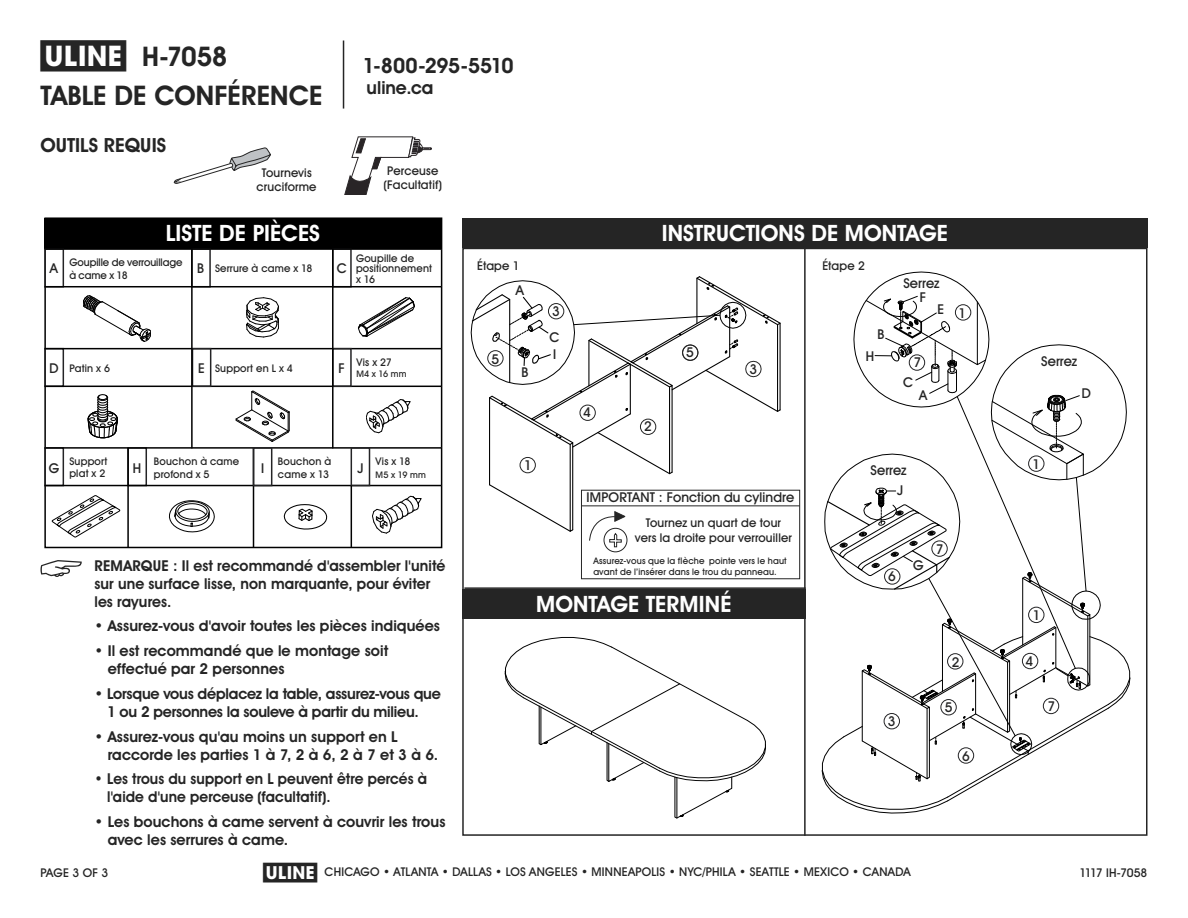
<style>
.page{position:relative;width:1188px;height:918px;background:#fff}
.page>*{position:absolute;margin:0;border:0;box-sizing:border-box;transform-origin:0 0}
.t1{font:700 27px/38.7px "Uline Two Knine";letter-spacing:.005em;color:#252525}
.t2{font:700 22.5px "Uline Two Knine";color:#fff}
.t3{font:700 21px "Uline Two Knine";letter-spacing:-.02em;color:#252525}
.t4{font:700 19.5px "Uline Two Knine";letter-spacing:.005em;color:#252525}
.t5{font:700 18px "Uline Two Knine";color:#252525}
.t6{font:700 15px/18px "Uline Two Knine";letter-spacing:.005em;color:#252525}
.t7{font:700 15px/18px "Uline Two Knine";letter-spacing:-.015em;color:#252525}
.t8{font:700 15px/18px "Uline Two Knine";letter-spacing:.005em;color:#252525;scale:.95 1}
.t9{font:13.5px "Uline Two Knine";letter-spacing:.01em;color:#252525}
.t10{font:12px/14.4px "Uline Two Knine";letter-spacing:.015em;color:#252525;text-align:center}
.t11{font:12px "Uline Two Knine";letter-spacing:-.02em;color:#252525}
.t12{font:10.5px/12.6px "Uline Two Knine";letter-spacing:.015em;color:#252525}
.t13{font:10.5px/12.6px "Uline Two Knine";letter-spacing:-.005em;color:#252525}
.t14{font:9px/10.8px "Uline Two Knine";letter-spacing:.02em;color:#252525}
.s1{font-size:28.5px}
.s2{font-size:18px}
</style>
<div class="page">
<hr style="left:343px;top:40px;width:1px;height:69px;background:#252525">
<svg style="left:504px;top:637px;width:262px;height:181px"></svg>
<svg style="left:345px;top:137px;width:87px;height:58px"></svg>
<hr style="left:804px;top:248px;width:2px;height:588px;background:#252525">
<hr style="left:464px;top:587px;width:342px;height:2px;background:#252525">
<div style="left:462px;top:218px;width:686px;height:30px;background:#252525"></div>
<div style="left:462px;top:589px;width:344px;height:30px;background:#252525"></div>
<svg style="left:821px;top:271px;width:310px;height:543px"></svg>
<svg style="left:174px;top:147px;width:97px;height:37px"></svg>
<div style="left:44px;top:218px;width:398px;height:31px;background:#000"></div>
<svg style="left:83px;top:295px;width:68px;height:47px"></svg>
<svg style="left:246px;top:297px;width:33px;height:41px"></svg>
<svg style="left:358px;top:297px;width:57px;height:40px"></svg>
<svg style="left:235px;top:390px;width:55px;height:52px"></svg>
<svg style="left:366px;top:399px;width:44px;height:35px"></svg>
<svg style="left:373px;top:496px;width:48px;height:38px"></svg>
<div style="left:44px;top:218px;width:398px;height:330px;border:2px solid #000"></div>
<div style="left:332px;top:248px;width:20px;height:39px;border:2px solid #242426"></div>
<div style="left:44px;top:348px;width:20px;height:39px;border:2px solid #242426"></div>
<hr style="left:44px;top:348px;width:398px;height:1px;background:#000">
<hr style="left:44px;top:386px;width:398px;height:1px;background:#000">
<div style="left:192px;top:348px;width:19px;height:39px;border:2px solid #242426"></div>
<div style="left:332px;top:348px;width:20px;height:39px;border:2px solid #242426"></div>
<div style="left:44px;top:447px;width:20px;height:39px;border:2px solid #242426"></div>
<div style="left:127px;top:447px;width:20px;height:39px;border:2px solid #242426"></div>
<hr style="left:44px;top:447px;width:398px;height:2px;background:#000">
<hr style="left:44px;top:485px;width:398px;height:1px;background:#000">
<div style="left:44px;top:248px;width:20px;height:39px;border:2px solid #242426"></div>
<div style="left:191px;top:248px;width:20px;height:39px;border:2px solid #242426"></div>
<hr style="left:44px;top:248px;width:398px;height:2px;background:#000">
<hr style="left:44px;top:286px;width:398px;height:1px;background:#000">
<hr style="left:191px;top:249px;width:2px;height:199px;background:#000">
<hr style="left:332px;top:249px;width:2px;height:199px;background:#000">
<hr style="left:127px;top:448px;width:2px;height:100px;background:#000">
<hr style="left:253px;top:448px;width:1px;height:100px;background:#000">
<div style="left:253px;top:447px;width:19px;height:39px;border:2px solid #242426"></div>
<div style="left:351px;top:447px;width:19px;height:39px;border:2px solid #242426"></div>
<hr style="left:351px;top:486px;width:1px;height:61px;background:#000">
<svg style="left:87px;top:394px;width:31px;height:45px"></svg>
<svg style="left:283px;top:504px;width:45px;height:26px"></svg>
<svg style="left:169px;top:500px;width:46px;height:33px"></svg>
<svg style="left:52px;top:495px;width:68px;height:43px"></svg>
<div style="left:581px;top:490px;width:219px;height:89px;border:1px solid #252525"></div>
<hr style="left:582px;top:505px;width:218px;height:1px;background:#252525">
<svg style="left:40px;top:560px;width:42px;height:17px"></svg>
<div style="left:604px;top:528px;width:23px;height:24px;border:1px solid #252525;border-radius:50%"></div>
<svg style="left:470px;top:276px;width:312px;height:272px"></svg>
<h1 class="t1" style="left:40px;top:37px;width:284px"><span class="s1">π</span> H-7058<br>TABLE DE CONFÉRENCE</h1>
<h3 class="t4" style="left:40px;top:133px;width:127px">OUTILS REQUIS</h3>
<h3 class="t3" style="left:363px;top:52px;width:152px">1-800-295-5510</h3>
<p class="t5" style="left:367px;top:76px;width:68px">uline.ca</p>
<p class="t10" style="left:257px;top:165px;width:62px">Tournevis cruciforme</p>
<p class="t10" style="left:384px;top:163px;width:60px">Perceuse (Facultatif)</p>
<h2 class="t2" style="left:166px;top:220px;width:156px">LISTE DE PIÈCES</h2>
<h2 class="t2" style="left:662px;top:220px;width:288px">INSTRUCTIONS DE MONTAGE</h2>
<p class="t13" style="left:69px;top:256px;width:115px">Goupille de verrouillage à came x 18</p>
<p class="t12" style="left:215px;top:262px;width:99px">Serrure à came x 18</p>
<p class="t12" style="left:356px;top:253px;width:78px;line-height:10.5px">Goupille de positionnement x 16</p>
<p class="t9" style="left:50px;top:260px;width:10px">A</p>
<p class="t9" style="left:197px;top:260px;width:8px">B</p>
<p class="t9" style="left:337px;top:260px;width:12px">C</p>
<p class="t10" style="left:477px;top:258px;width:44px">Étape 1</p>
<p class="t10" style="left:822px;top:258px;width:44px">Étape 2</p>
<p class="t9" style="left:516px;top:282px;width:10px">A</p>
<p class="t9" style="left:903px;top:275px;width:38px">Serrez</p>
<p class="t9" style="left:920px;top:288px;width:8px">F</p>
<p class="t9" style="left:552px;top:303px;width:9px">3</p>
<p class="t9" style="left:938px;top:301px;width:8px">E</p>
<p class="t9" style="left:958px;top:305px;width:9px">1</p>
<p class="t9" style="left:550px;top:329px;width:12px">C</p>
<p class="t9" style="left:877px;top:326px;width:8px">B</p>
<p class="t9" style="left:49px;top:360px;width:11px">D</p>
<p class="t9" style="left:198px;top:360px;width:8px">E</p>
<p class="t9" style="left:339px;top:360px;width:8px">F</p>
<p class="t12" style="left:215px;top:361px;width:79px">Support en L x 4</p>
<p class="t12" style="left:69px;top:361px;width:42px">Patin x 6</p>
<p class="t12" style="left:357px;top:356px;width:37px">Vis x 27</p>
<p class="t14" style="left:357px;top:369px;width:52px">M4 x 16 mm</p>
<p class="t9" style="left:492px;top:350px;width:9px">5</p>
<p class="t9" style="left:521px;top:364px;width:8px">B</p>
<p class="t9" style="left:553px;top:346px;width:5px">I</p>
<p class="t9" style="left:686px;top:344px;width:9px">5</p>
<p class="t9" style="left:749px;top:360px;width:9px">3</p>
<p class="t9" style="left:866px;top:348px;width:10px">H</p>
<p class="t9" style="left:914px;top:354px;width:9px">7</p>
<p class="t9" style="left:1041px;top:353px;width:38px">Serrez</p>
<p class="t9" style="left:903px;top:374px;width:12px">C</p>
<p class="t9" style="left:919px;top:387px;width:10px">A</p>
<p class="t9" style="left:1082px;top:385px;width:11px">D</p>
<p class="t9" style="left:583px;top:404px;width:9px">4</p>
<p class="t9" style="left:644px;top:418px;width:9px">2</p>
<p class="t12" style="left:69px;top:455px;width:40px">Support plat x 2</p>
<p class="t12" style="left:154px;top:455px;width:87px">Bouchon à came profond x 5</p>
<p class="t12" style="left:278px;top:455px;width:55px">Bouchon à came x 13</p>
<p class="t9" style="left:49px;top:460px;width:12px">G</p>
<p class="t9" style="left:133px;top:460px;width:10px">H</p>
<p class="t9" style="left:261px;top:460px;width:5px">I</p>
<p class="t9" style="left:358px;top:460px;width:7px">J</p>
<p class="t12" style="left:376px;top:455px;width:36px">Vis x 18</p>
<p class="t14" style="left:376px;top:469px;width:52px">M5 x 19 mm</p>
<p class="t9" style="left:524px;top:457px;width:9px">1</p>
<p class="t9" style="left:870px;top:462px;width:38px">Serrez</p>
<p class="t9" style="left:1032px;top:456px;width:9px">1</p>
<p class="t6" style="left:94px;top:556px;width:352px">REMARQUE : Il est recommandé d'assembler l'unité sur une surface lisse, non marquante, pour éviter les rayures.</p>
<p class="t6" style="left:94px;top:617px;width:347px">• Assurez-vous d'avoir toutes les pièces indiquées</p>
<p class="t6" style="left:108px;top:642px;width:282px;text-indent:-13px">• Il est recommandé que le montage soit effectué par 2 personnes</p>
<p class="t7" style="left:107px;top:685px;width:335px;text-indent:-13px">• Lorsque vous déplacez la table, assurez-vous que<br>1 ou 2 personnes la souleve à partir du milieu.</p>
<p class="t6" style="left:108px;top:727px;width:332px;text-indent:-13px">• Assurez-vous qu'au moins un support en L raccorde les parties 1 à 7, 2 à 6, 2 à 7 et 3 à 6.</p>
<p class="t8" style="left:107px;top:770px;width:338px;text-indent:-13px">• Les trous du support en L peuvent être percés à l'aide d'une perceuse (facultatif).</p>
<p class="t6" style="left:108px;top:813px;width:339px;text-indent:-13px">• Les bouchons à came servent à couvrir les trous avec les serrures à came.</p>
<p class="t9" style="left:587px;top:489px;width:209px">IMPORTANT : Fonction du cylindre</p>
<p class="t10" style="left:635px;top:516px;width:158px">Tournez un quart de tour vers la droite pour verrouiller</p>
<p class="t14" style="left:593px;top:555px;width:195px">Assurez-vous que la flèche pointe vers le haut avant de l’insérer dans le trou du panneau.</p>
<h2 class="t2" style="left:536px;top:590px;width:197px">MONTAGE TERMINÉ</h2>
<p class="t9" style="left:897px;top:482px;width:7px">J</p>
<p class="t9" style="left:888px;top:568px;width:9px">6</p>
<p class="t9" style="left:913px;top:557px;width:12px">G</p>
<p class="t9" style="left:936px;top:541px;width:9px">7</p>
<p class="t9" style="left:888px;top:713px;width:9px">3</p>
<p class="t9" style="left:952px;top:653px;width:9px">2</p>
<p class="t9" style="left:945px;top:699px;width:9px">5</p>
<p class="t9" style="left:962px;top:747px;width:9px">6</p>
<p class="t9" style="left:1033px;top:607px;width:9px">1</p>
<p class="t9" style="left:1025px;top:653px;width:9px">4</p>
<p class="t9" style="left:1048px;top:698px;width:9px">7</p>
<p class="t10" style="left:263px;top:865px;width:649px"><span class="s2">π</span> CHICAGO • ATLANTA • DALLAS • LOS ANGELES • MINNEAPOLIS • NYC/PHILA • SEATTLE • MEXICO • CANADA</p>
<p class="t10" style="left:40px;top:865px;width:69px">PAGE 3 OF 3</p>
<p class="t11" style="left:1079px;top:865px;width:70px">1117 IH-7058</p>
</div>
